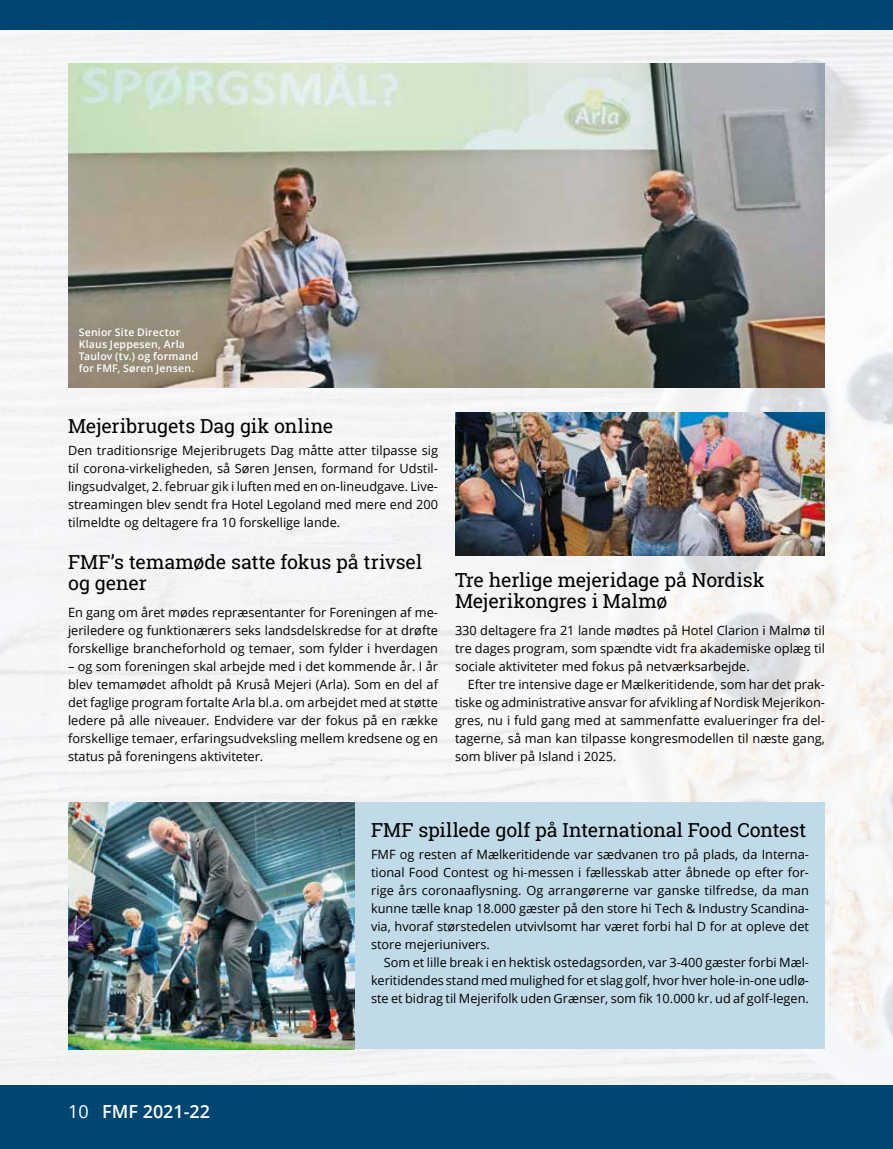
<style>
.page{position:relative;width:893px;height:1149px;background:#fff}
.page>*{position:absolute;margin:0;border:0;box-sizing:border-box;transform-origin:0 0}
.t1{font:19.5px/21px "Roboto Slab";letter-spacing:-.005em;color:#000}
.t2{font:600 18px "Open Sans";color:#fff}
.t3{font:12.75px/18px "Open Sans";color:#000;text-align:justify}
.t4{font:600 10.5px/12px "Open Sans";letter-spacing:.02em;color:#fff}
.s1{font-weight:400}
</style>
<div class="page">
<img style="left:0;top:30px;width:893px;height:1054px">
<div style="left:0;top:0;width:893px;height:30px;background:#004671"></div>
<div style="left:0;top:1084px;width:893px;height:64px;background:#004671"></div>
<div style="left:68px;top:802px;width:757px;height:246px;background:#c1dae7"></div>
<img style="left:455px;top:412px;width:370px;height:143px">
<img style="left:68px;top:802px;width:286px;height:246px">
<img style="left:68px;top:64px;width:757px;height:323px">
<p class="t4" style="left:79px;top:325px;width:121px">Senior Site Director<br>Klaus Jeppesen, Arla<br>Taulov (tv.) og formand for FMF, Søren Jensen.</p>
<h1 class="t1" style="left:68px;top:415px;width:267px">Mejeribrugets Dag gik online</h1>
<p class="t3" style="left:68px;top:441px;width:372px">Den traditionsrige Mejeribrugets Dag måtte atter tilpasse sig til corona-virkeligheden, så Søren Jensen, formand for Udstil&shy;lingsudvalget, 2. februar gik i luften med en on-lineudgave. Live&shy;streamingen blev sendt fra Hotel Legoland med mere end 200 tilmeldte og deltagere fra 10 forskellige lande.</p>
<h1 class="t1" style="left:68px;top:551px;width:356px">FMF’s temamøde satte fokus på trivsel og gener</h1>
<p class="t3" style="left:68px;top:603px;width:371px">En gang om året mødes repræsentanter for Foreningen af me&shy;jeriledere og funktionærers seks landsdelskredse for at drøfte forskellige brancheforhold og temaer, som fylder i hverdagen</p>
<p class="t3" style="left:68px;top:657px;width:371px">– og som foreningen skal arbejde med i det kommende år. I år blev temamødet afholdt på Kruså Mejeri (Arla). Som en del af det faglige program fortalte Arla bl.a. om arbejdet med at støtte ledere på alle niveauer. Endvidere var der fokus på en række forskellige temaer, erfaringsudveksling mellem kredsene og en status på foreningens aktiviteter.</p>
<h1 class="t1" style="left:455px;top:569px;width:311px">Tre herlige mejeridage på Nordisk<br>Mejerikongres i Malmø</h1>
<p class="t3" style="left:455px;top:621px;width:371px">330 deltagere fra 21 lande mødtes på Hotel Clarion i Malmø til tre dages program, som spændte vidt fra akademiske oplæg til sociale aktiviteter med fokus på netværksarbejde.</p>
<p class="t3" style="left:455px;top:675px;width:371px;text-indent:13px">Efter tre intensive dage er Mælkeritidende, som har det prak&shy;tiske og administrative ansvar for afvikling af Nordisk Mejerikon&shy;gres, nu i fuld gang med at sammenfatte evalueringer fra del&shy;tagerne, så man kan tilpasse kongresmodellen til næste gang, som bliver på Island i 2025.</p>
<h2 class="t2" style="left:68px;top:1099px;width:144px"><span class="s1">10</span> FMF 2021-22</h2>
<h1 class="t1" style="left:371px;top:818px;width:437px">FMF spillede golf på International Food Contest</h1>
<p class="t3" style="left:371px;top:844px;width:439px">FMF og resten af Mælkeritidende var sædvanen tro på plads, da Interna&shy;tional Food Contest og hi-messen i fællesskab atter åbnede op efter for&shy;rige års coronaaflysning. Og arrangørerne var ganske tilfredse, da man kunne tælle knap 18.000 gæster på den store hi Tech &amp; Industry Scandina&shy;via, hvoraf størstedelen utvivlsomt har været forbi hal D for at opleve det store mejeriunivers.</p>
<p class="t3" style="left:371px;top:952px;width:439px;text-indent:13px">Som et lille break i en hektisk ostedagsorden, var 3-400 gæster forbi Mæl&shy;keritidendes stand med mulighed for et slag golf, hvor hver hole-in-one udlø&shy;ste et bidrag til Mejerifolk uden Grænser, som fik 10.000 kr. ud af golf-legen.</p>
</div>
